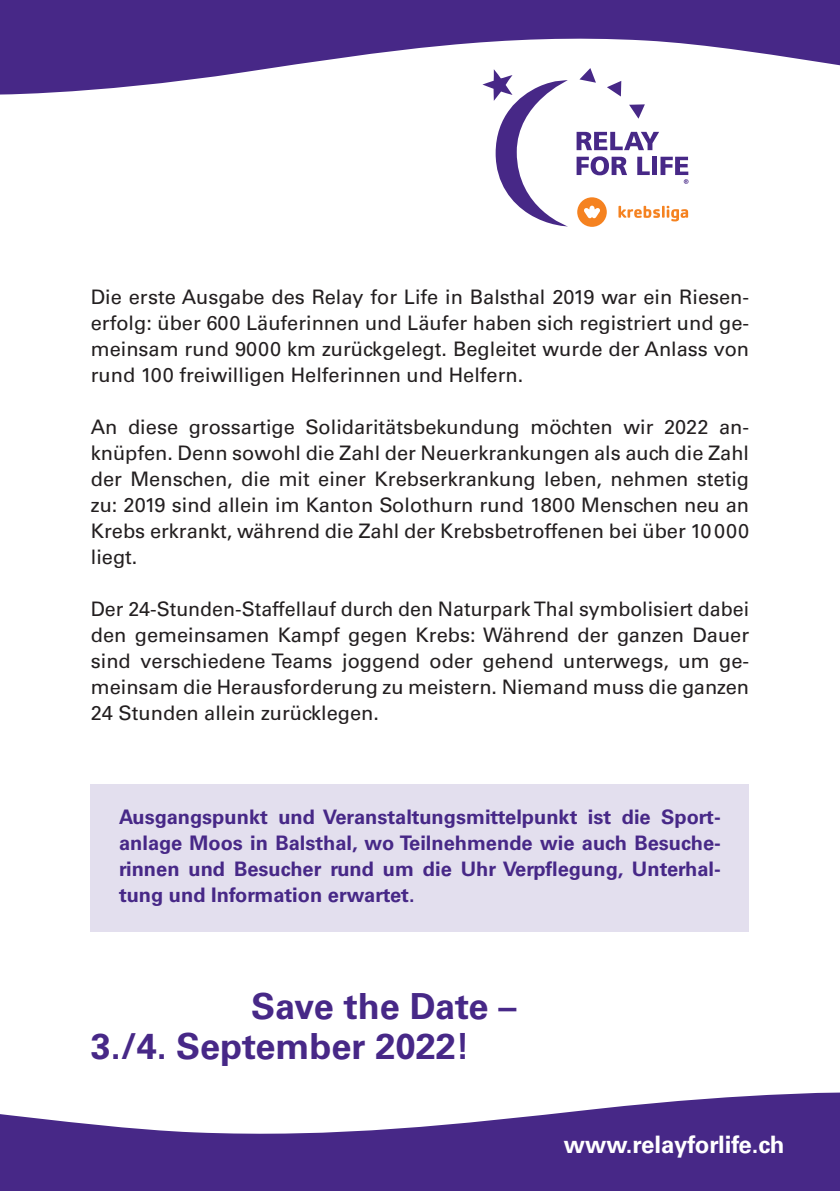
<style>
.page{position:relative;width:840px;height:1191px;background:#fff}
.page>*{position:absolute;margin:0;border:0;box-sizing:border-box;transform-origin:0 0}
.t1{font:700 36px/40px "Univers LT Std";color:#472887}
.t2{font:700 24px "Univers LT Std";color:#fff}
.t3{font:20px/26px "Univers LT Std";color:#231f20;text-align:justify}
.t4{font:700 20px/26px "Univers LT Std";color:#472887;text-align:justify}
</style>
<div class="page">
<div style="left:91px;top:784px;width:657px;height:147px;background:#e3dfee"></div>
<svg style="left:0;top:1092px;width:839px;height:99px"></svg>
<svg style="left:0;top:0;width:839px;height:95px;fill:#472887"></svg>
<svg style="left:576px;top:132px;width:82px;height:18px"></svg>
<svg style="left:576px;top:156px;width:50px;height:19px"></svg>
<svg style="left:637px;top:157px;width:12px;height:18px"></svg>
<div style="left:651px;top:157px;width:5px;height:18px;background:#472887"></div>
<svg style="left:482px;top:69px;width:85px;height:157px"></svg>
<svg style="left:579px;top:68px;width:16px;height:15px"></svg>
<svg style="left:606px;top:81px;width:15px;height:15px"></svg>
<svg style="left:629px;top:104px;width:15px;height:15px"></svg>
<svg style="left:660px;top:157px;width:28px;height:27px"></svg>
<svg style="left:577px;top:197px;width:29px;height:30px"></svg>
<svg style="left:618px;top:206px;width:69px;height:15px"></svg>
<p class="t3" style="left:91px;top:284px;width:659px">Die erste Ausgabe des Relay for Life in Balsthal 2019 war ein Riesen&shy;erfolg: über 600 Läuferinnen und Läufer haben sich registriert und ge&shy;meinsam rund 9000 km zurückgelegt. Begleitet wurde der Anlass von rund 100 freiwilligen Helferinnen und Helfern.</p>
<p class="t3" style="left:91px;top:414px;width:659px">An diese grossartige Solidaritätsbekundung möchten wir 2022 an&shy;knüpfen. Denn sowohl die Zahl der Neuerkrankungen als auch die Zahl der Menschen, die mit einer Krebserkrankung leben, nehmen stetig zu: 2019 sind allein im Kanton Solothurn rund 1800 Menschen neu an Krebs erkrankt, während die Zahl der Krebsbetroffenen bei über 10000 liegt.</p>
<p class="t3" style="left:91px;top:596px;width:659px">Der 24-Stunden-Staffellauf durch den Naturpark Thal symbolisiert dabei den gemeinsamen Kampf gegen Krebs: Während der ganzen Dauer sind verschiedene Teams joggend oder gehend unterwegs, um ge&shy;meinsam die Herausforderung zu meistern. Niemand muss die ganzen 24 Stunden allein zurücklegen.</p>
<p class="t4" style="left:119px;top:804px;width:602px">Ausgangspunkt und Veranstaltungsmittelpunkt ist die Sport&shy;anlage Moos in Balsthal, wo Teilnehmende wie auch Besuche&shy;rinnen und Besucher rund um die Uhr Verpflegung, Unterhal&shy;tung und Information erwartet.</p>
<h1 class="t1" style="left:91px;top:986px;width:427px;text-indent:160px">Save the Date –<br>3./4. September 2022!</h1>
<p class="t2" style="left:563px;top:1131px;width:222px">www.relayforlife.ch</p>
</div>
